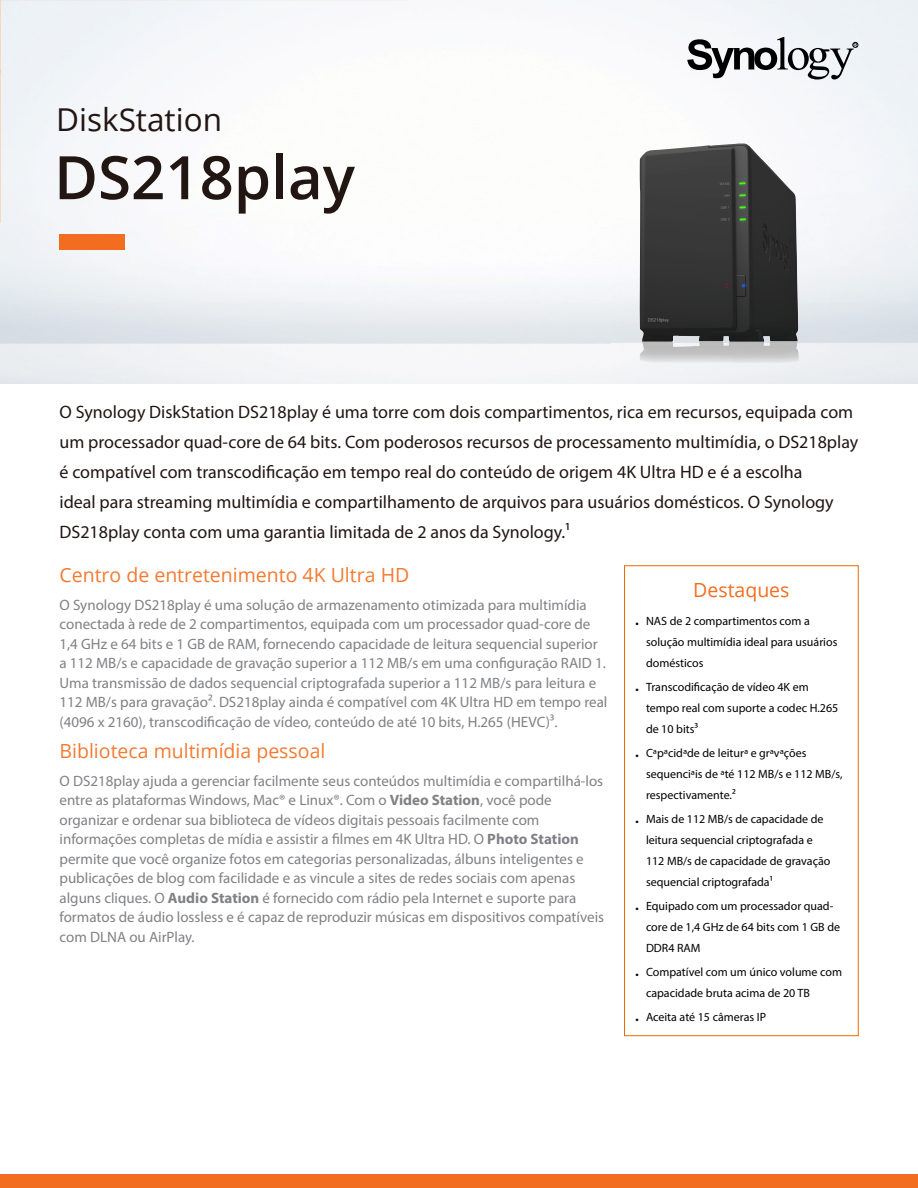
<style>
.page{position:relative;width:918px;height:1188px;background:#fff}
.page>*{position:absolute;margin:0;border:0;box-sizing:border-box;transform-origin:0 0}
.t1{font:600 60px "Open Sans";color:#221613}
.t2{font:31.5px "Open Sans";color:#221613}
.t3{font:19.5px "Open Sans";color:#f47a31}
.t4{font:19.5px "Open Sans";color:#f36d20}
.t5{font:18px/30px "Myriad Pro";color:#221613}
.t6{font:15px/19.5px "Myriad Pro";color:#808184}
.t7{font:12px/21px "Myriad Pro";color:#000}
.s1{font-weight:700}
</style>
<div class="page">
<div style="left:0;top:1174px;width:918px;height:14px;background:#f36d20"></div>
<svg style="left:687px;top:37px;width:171px;height:43px"></svg>
<div style="left:59px;top:234px;width:66px;height:16px;background:#f36d20"></div>
<div style="left:624px;top:566px;width:234px;height:470px;border:1px solid #ec6900"></div>
<img style="left:632px;top:144px;width:167px;height:219px">
<h2 class="t2" style="left:56px;top:98px;width:167px">DiskStation</h2>
<h1 class="t1" style="left:54px;top:136px;width:302px">DS218play</h1>
<p class="t5" style="left:60px;top:397px;width:800px">O Synology DiskStation DS218play é uma torre com dois compartimentos, rica em recursos, equipada com um processador quad-core de 64 bits. Com poderosos recursos de processamento multimídia, o DS218play é compatível com transcodificação em tempo real do conteúdo de origem 4K Ultra HD e é a escolha<br>ideal para streaming multimídia e compartilhamento de arquivos para usuários domésticos. O Synology DS218play conta com uma garantia limitada de 2 anos da Synology.1</p>
<h3 class="t3" style="left:60px;top:561px;width:351px">Centro de entretenimento 4K Ultra HD</h3>
<p class="t6" style="left:60px;top:595px;width:549px">O Synology DS218play é uma solução de armazenamento otimizada para multimídia conectada à rede de 2 compartimentos, equipada com um processador quad-core de 1,4 GHz e 64 bits e 1 GB de RAM, fornecendo capacidade de leitura sequencial superior a 112 MB/s e capacidade de gravação superior a 112 MB/s em uma configuração RAID 1.<br>Uma transmissão de dados sequencial criptografada superior a 112 MB/s para leitura e 112 MB/s para gravação2. DS218play ainda é compatível com 4K Ultra HD em tempo real (4096 x 2160), transcodificação de vídeo, conteúdo de até 10 bits, H.265 (HEVC)3.</p>
<h3 class="t3" style="left:60px;top:737px;width:267px">Biblioteca multimídia pessoal</h3>
<p class="t6" style="left:60px;top:771px;width:546px">O DS218play ajuda a gerenciar facilmente seus conteúdos multimídia e compartilhá-los entre as plataformas Windows, Mac® e Linux®. Com o <span class="s1">Video Station</span>, você pode organizar e ordenar sua biblioteca de vídeos digitais pessoais facilmente com informações completas de mídia e assistir a filmes em 4K Ultra HD. O <span class="s1">Photo Station </span>permite que você organize fotos em categorias personalizadas, álbuns inteligentes e publicações de blog com facilidade e as vincule a sites de redes sociais com apenas alguns cliques. O <span class="s1">Audio Station</span> é fornecido com rádio pela Internet e suporte para formatos de áudio lossless e é capaz de reproduzir músicas em dispositivos compatíveis com DLNA ou AirPlay.</p>
<h3 class="t4" style="left:693px;top:577px;width:98px">Destaques</h3>
<p class="t7" style="left:646px;top:610px;width:193px;text-indent:-11px">• NAS de 2 compartimentos com a solução multimídia ideal para usuários domésticos</p>
<p class="t7" style="left:646px;top:676px;width:194px;text-indent:-11px">• Transcodificação de vídeo 4K em tempo real com suporte a codec H.265 de 10 bits3</p>
<p class="t7" style="left:646px;top:742px;width:198px;text-indent:-11px">• Capacidade de leitura e gravações sequenciais de até 112 MB/s e 112 MB/s, respectivamente.2</p>
<p class="t7" style="left:646px;top:808px;width:186px;text-indent:-11px">• Mais de 112 MB/s de capacidade de leitura sequencial criptografada e 112 MB/s de capacidade de gravação sequencial criptografada1</p>
<p class="t7" style="left:646px;top:895px;width:196px;text-indent:-11px">• Equipado com um processador quad&shy;core de 1,4 GHz de 64 bits com 1 GB de<br>DDR4 RAM</p>
<p class="t7" style="left:646px;top:961px;width:198px;text-indent:-11px">• Compatível com um único volume com capacidade bruta acima de 20 TB</p>
<p class="t7" style="left:635px;top:1006px;width:132px">• Aceita até 15 câmeras IP</p>
</div>
